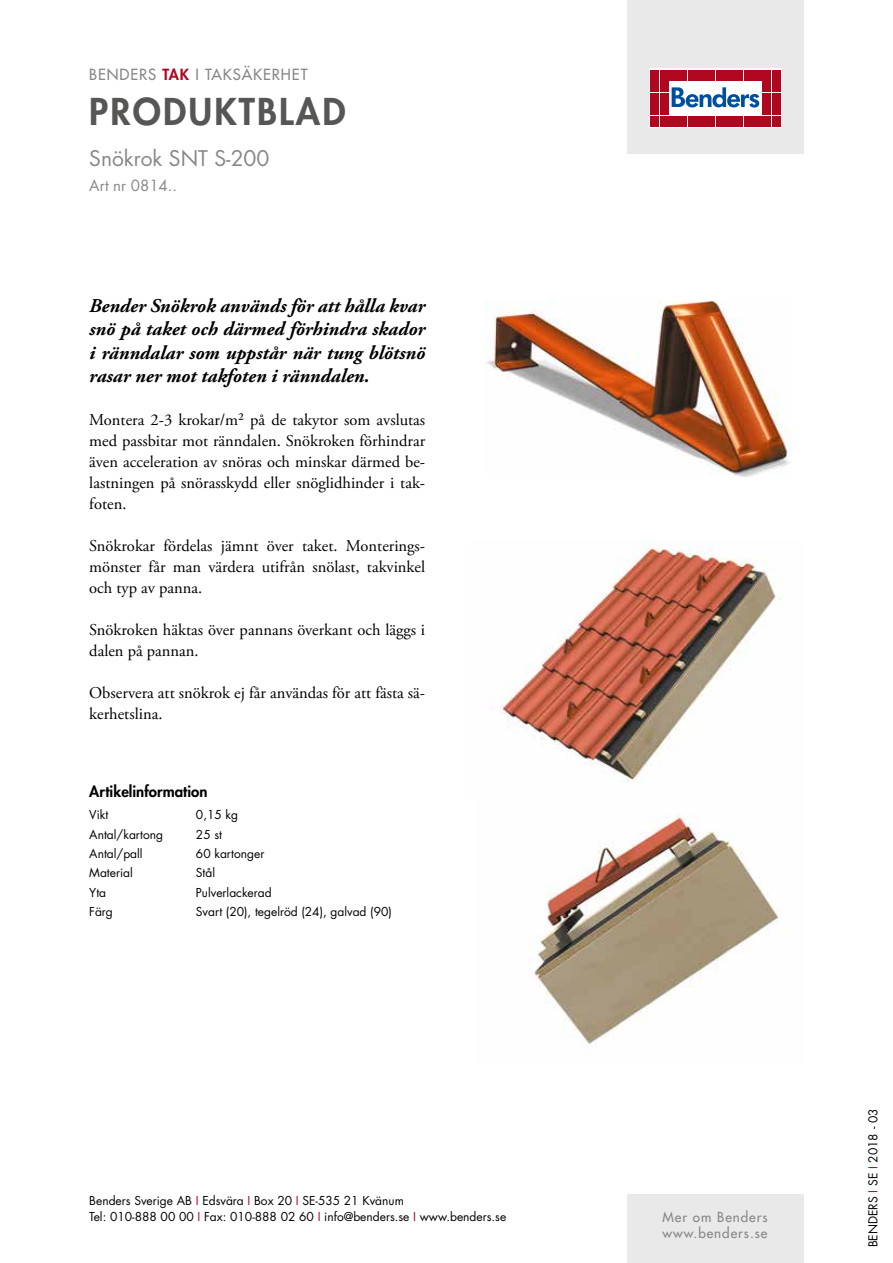
<style>
.page{position:relative;width:893px;height:1263px;background:#fff}
.page>*{position:absolute;margin:0;border:0;box-sizing:border-box;transform-origin:0 0}
.t1{font:800 36px "Futura Std";letter-spacing:.06em;color:#565655}
.t2{font:21px "Futura Std";color:#868786}
.t3{font:italic 700 19.5px/23.4px "Adobe Garamond Pro";color:#000;text-align:justify}
.t4{font:16.5px/21px "Adobe Garamond Pro";color:#000;text-align:justify}
.t5{font:500 15px "Futura Std";letter-spacing:.06em;color:#868786}
.t6{font:800 15px "Futura Std";color:#000}
.t7{font:15px "Futura Std";color:#868786}
.t8{font:500 13.5px/16.2px "Futura Std";letter-spacing:.07em;color:#868786}
.t9{font:12px/16.5px "Futura Std";color:#000}
.s1{font-weight:800;color:#ae071f}
.s2{color:#ae071f}
</style>
<div class="page">
<div style="left:627px;top:0;width:177px;height:153px;background:#e9e9e9"></div>
<svg style="left:649px;top:69px;width:132px;height:59px;fill:#fff"></svg>
<div style="left:651px;top:70px;width:8px;height:10px;background:#ae071f"></div>
<div style="left:660px;top:70px;width:8px;height:10px;background:#ae071f"></div>
<div style="left:651px;top:81px;width:8px;height:11px;background:#ae071f"></div>
<div style="left:660px;top:81px;width:8px;height:11px;background:#ae071f"></div>
<div style="left:651px;top:93px;width:8px;height:10px;background:#ae071f"></div>
<div style="left:660px;top:93px;width:8px;height:10px;background:#ae071f"></div>
<div style="left:651px;top:104px;width:8px;height:11px;background:#ae071f"></div>
<div style="left:660px;top:104px;width:8px;height:11px;background:#ae071f"></div>
<div style="left:651px;top:116px;width:8px;height:10px;background:#ae071f"></div>
<div style="left:660px;top:116px;width:8px;height:10px;background:#ae071f"></div>
<div style="left:669px;top:70px;width:8px;height:10px;background:#ae071f"></div>
<div style="left:679px;top:70px;width:8px;height:10px;background:#ae071f"></div>
<div style="left:688px;top:70px;width:8px;height:10px;background:#ae071f"></div>
<div style="left:697px;top:70px;width:9px;height:10px;background:#ae071f"></div>
<div style="left:707px;top:70px;width:8px;height:10px;background:#ae071f"></div>
<div style="left:716px;top:70px;width:8px;height:10px;background:#ae071f"></div>
<div style="left:725px;top:70px;width:9px;height:10px;background:#ae071f"></div>
<div style="left:735px;top:70px;width:8px;height:10px;background:#ae071f"></div>
<div style="left:744px;top:70px;width:8px;height:10px;background:#ae071f"></div>
<div style="left:753px;top:70px;width:9px;height:10px;background:#ae071f"></div>
<div style="left:669px;top:116px;width:8px;height:10px;background:#ae071f"></div>
<div style="left:679px;top:116px;width:8px;height:10px;background:#ae071f"></div>
<div style="left:688px;top:116px;width:8px;height:10px;background:#ae071f"></div>
<div style="left:697px;top:116px;width:9px;height:10px;background:#ae071f"></div>
<div style="left:707px;top:116px;width:8px;height:10px;background:#ae071f"></div>
<div style="left:716px;top:116px;width:8px;height:10px;background:#ae071f"></div>
<div style="left:725px;top:116px;width:9px;height:10px;background:#ae071f"></div>
<div style="left:735px;top:116px;width:8px;height:10px;background:#ae071f"></div>
<div style="left:744px;top:116px;width:8px;height:10px;background:#ae071f"></div>
<div style="left:753px;top:116px;width:9px;height:10px;background:#ae071f"></div>
<div style="left:763px;top:70px;width:8px;height:10px;background:#ae071f"></div>
<div style="left:772px;top:70px;width:8px;height:10px;background:#ae071f"></div>
<div style="left:763px;top:81px;width:8px;height:11px;background:#ae071f"></div>
<div style="left:772px;top:81px;width:8px;height:11px;background:#ae071f"></div>
<div style="left:763px;top:93px;width:8px;height:10px;background:#ae071f"></div>
<div style="left:772px;top:93px;width:8px;height:10px;background:#ae071f"></div>
<div style="left:763px;top:104px;width:8px;height:11px;background:#ae071f"></div>
<div style="left:772px;top:104px;width:8px;height:11px;background:#ae071f"></div>
<div style="left:763px;top:116px;width:8px;height:10px;background:#ae071f"></div>
<div style="left:772px;top:116px;width:8px;height:10px;background:#ae071f"></div>
<svg style="left:672px;top:87px;width:87px;height:21px"></svg>
<div style="left:627px;top:1195px;width:177px;height:68px;background:#e9e9e9"></div>
<img style="left:485px;top:302px;width:306px;height:175px">
<img style="left:534px;top:814px;width:245px;height:231px">
<img style="left:499px;top:542px;width:282px;height:241px">
<p class="t5" style="left:89px;top:65px;width:220px">BENDERS <span class="s1">TAK</span> I TAKSÄKERHET</p>
<h1 class="t1" style="left:89px;top:89px;width:258px">PRODUKTBLAD</h1>
<p class="t2" style="left:89px;top:145px;width:182px">Snökrok SNT S-200</p>
<p class="t7" style="left:89px;top:176px;width:89px">Art nr 0814..</p>
<p class="t3" style="left:89px;top:294px;width:337px">Bender Snökrok används för att hålla kvar snö på taket och därmed förhindra skador i ränndalar som uppstår när tung blötsnö rasar ner mot takfoten i ränndalen.</p>
<p class="t4" style="left:89px;top:409px;width:337px">Montera 2-3 krokar/m² på de takytor som avslutas med passbitar mot ränndalen. Snökroken förhindrar även acceleration av snöras och minskar därmed be&shy;lastningen på snörasskydd eller snöglidhinder i tak&shy;foten.</p>
<p class="t4" style="left:89px;top:535px;width:337px">Snökrokar fördelas jämnt över taket. Monterings&shy;mönster får man värdera utifrån snölast, takvinkel och typ av panna.</p>
<p class="t4" style="left:89px;top:619px;width:337px">Snökroken häktas över pannans överkant och läggs i dalen på pannan.</p>
<p class="t4" style="left:89px;top:682px;width:337px">Observera att snökrok ej får användas för att fästa sä&shy;kerhetslina.</p>
<p class="t6" style="left:89px;top:782px;width:120px">Artikelinformation</p>
<p class="t9" style="left:89px;top:806px;width:21px">Vikt</p>
<p class="t9" style="left:196px;top:806px;width:44px">0,15 kg</p>
<p class="t9" style="left:89px;top:827px;width:75px">Antal/kartong</p>
<p class="t9" style="left:196px;top:827px;width:28px">25 st</p>
<p class="t9" style="left:89px;top:846px;width:55px">Antal/pall</p>
<p class="t9" style="left:196px;top:846px;width:70px">60 kartonger</p>
<p class="t9" style="left:89px;top:865px;width:45px">Material</p>
<p class="t9" style="left:196px;top:865px;width:21px">Stål</p>
<p class="t9" style="left:89px;top:884px;width:18px">Yta</p>
<p class="t9" style="left:196px;top:884px;width:77px">Pulverlackerad</p>
<p class="t9" style="left:89px;top:903px;width:25px">Färg</p>
<p class="t9" style="left:196px;top:903px;width:197px">Svart (20), tegelröd (24), galvad (90)</p>
<p class="t9" style="left:89px;top:1192px;width:418px">Benders Sverige AB <span class="s2">I</span> Edsvära <span class="s2">I</span> Box 20 <span class="s2">I</span> SE-535 21 Kvänum<br>Tel: 010-888 00 00 <span class="s2">I</span> Fax: 010-888 02 60 <span class="s2">I</span> info@benders.se <span class="s2">I</span> www.benders.se</p>
<p class="t8" style="left:662px;top:1209px;width:107px">Mer om Benders www.benders.se</p>
<p class="t9" style="left:865px;top:1247px;width:140px;rotate:-90deg">BENDERS <span class="s2">I</span> SE <span class="s2">I</span> 2018 - 03</p>
</div>
